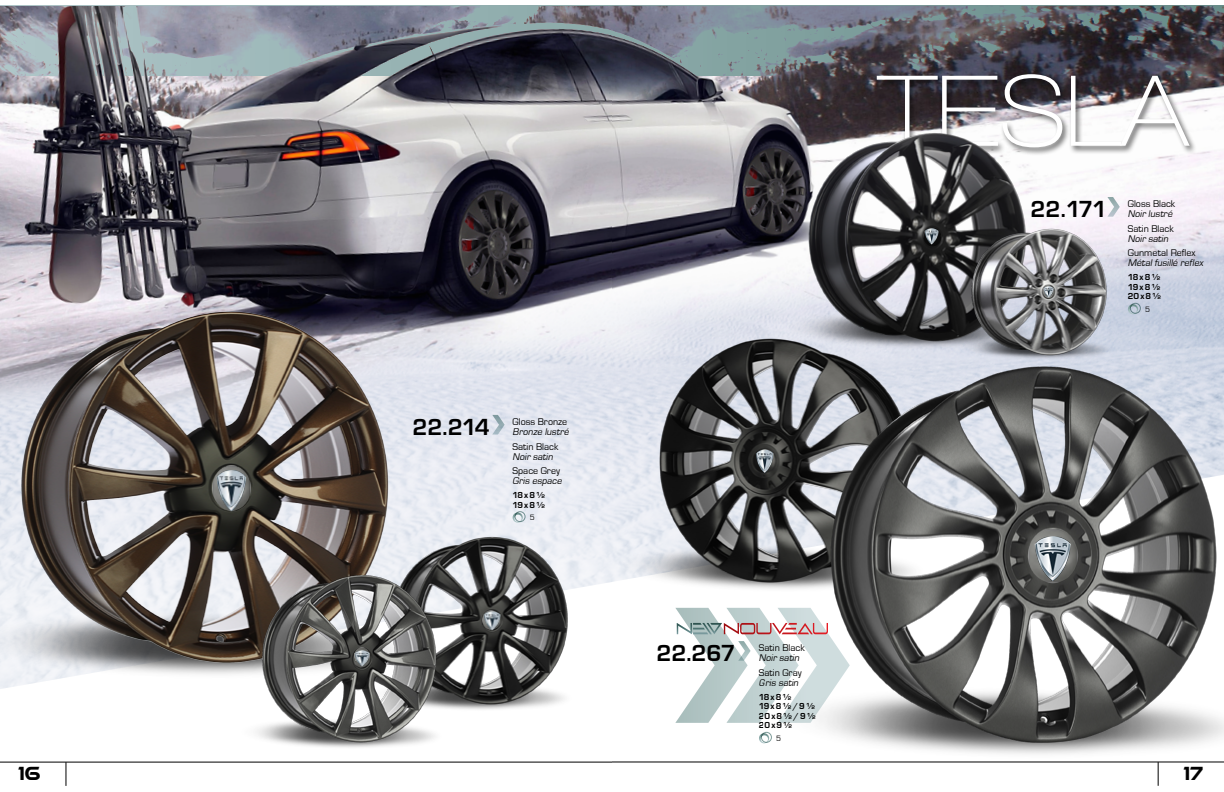
<style>
.page{position:relative;width:1224px;height:792px;background:#fff}
.page>*{position:absolute;margin:0;border:0;box-sizing:border-box;transform-origin:0 0}
.t1{font:100 expanded 98px "Helvetica Neue LT Pro";color:#fff}
.t2{font:700 24px "Eurostile T";color:#000}
.t3{font:17px "a Atmospheric";color:#000}
.t4{font:italic 10px "Eurostile T";color:#000}
.t5{font:10px "Eurostile T";color:#000}
.t6{font:700 9px/9.5px "Eurostile T";letter-spacing:.125em;color:#000}
.t7{font:8px "Eurostile T";color:#000}
.s1{font-style:inherit}
</style>
<div class="page">
<svg style="left:1158px;top:774px;width:1px;height:12px"></svg>
<hr style="left:612px;top:762px;width:612px;height:1px;background:#000">
<img style="left:612px;top:76px;width:612px;height:226px">
<svg style="left:612px;top:302px;width:612px;height:306px;background:#dadfea"></svg>
<img style="left:612px;top:537px;width:19px;height:65px">
<img style="left:631px;top:322px;width:309px;height:284px">
<svg style="left:1107px;top:197px;width:13px;height:20px"></svg>
<svg style="left:1128px;top:304px;width:10px;height:10px"></svg>
<div style="left:1130px;top:303px;width:11px;height:11px;border:1px solid #678b88;border-radius:50%"></div>
<svg style="left:612px;top:6px;width:612px;height:70px;background:#5c616a"></svg>
<div style="left:875px;top:72px;width:323px;height:84px;background:#000;opacity:.6"></div>
<svg style="left:759px;top:733px;width:4px;height:10px"></svg>
<div style="left:761px;top:732px;width:11px;height:11px;border:1px solid #678b88;border-radius:50%"></div>
<svg style="left:675px;top:608px;width:154px;height:115px"></svg>
<img style="left:774px;top:305px;width:178px;height:53px">
<img style="left:795px;top:120px;width:296px;height:235px">
<img style="left:952px;top:333px;width:161px;height:28px">
<img style="left:969px;top:221px;width:140px;height:140px">
<img style="left:763px;top:676px;width:461px;height:98px">
<img style="left:829px;top:361px;width:391px;height:382px">
<img style="left:1025px;top:526px;width:56px;height:60px">
<img style="left:923px;top:225px;width:21px;height:22px">
<img style="left:1033px;top:535px;width:39px;height:47px">
<img style="left:755px;top:450px;width:19px;height:23px">
<img style="left:924px;top:229px;width:15px;height:16px">
<svg style="left:1042px;top:284px;width:12px;height:13px"></svg>
<svg style="left:66px;top:763px;width:1px;height:23px"></svg>
<hr style="left:0;top:762px;width:612px;height:1px;background:#000">
<img style="left:0;top:76px;width:612px;height:226px">
<svg style="left:441px;top:302px;width:171px;height:283px;background:#dfe1e9"></svg>
<img style="left:0;top:275px;width:441px;height:414px">
<img style="left:364px;top:519px;width:230px;height:191px">
<img style="left:232px;top:557px;width:219px;height:191px">
<svg style="left:492px;top:415px;width:13px;height:20px"></svg>
<svg style="left:513px;top:512px;width:10px;height:11px"></svg>
<div style="left:515px;top:511px;width:10px;height:11px;border:1px solid #678b88;border-radius:50%"></div>
<svg style="left:0;top:6px;width:612px;height:70px;background:#727782"></svg>
<img style="left:209px;top:462px;width:45px;height:51px">
<img style="left:482px;top:610px;width:18px;height:20px">
<img style="left:353px;top:646px;width:18px;height:19px">
<img style="left:216px;top:470px;width:31px;height:42px">
<img style="left:354px;top:651px;width:15px;height:16px">
<img style="left:483px;top:612px;width:17px;height:18px">
<img style="left:214px;top:168px;width:31px;height:15px">
<h3 class="t3" style="left:18px;top:766px;width:24px">16</h3>
<h2 class="t2" style="left:413px;top:413px;width:79px">22.<span class="s1">214</span></h2>
<p class="t5" style="left:513px;top:417px;width:56px">Gloss Bronze</p>
<p class="t4" style="left:513px;top:427px;width:60px">Bronze lustré</p>
<p class="t5" style="left:513px;top:441px;width:47px">Satin Black</p>
<p class="t4" style="left:513px;top:451px;width:44px">Noir satin</p>
<p class="t5" style="left:513px;top:466px;width:49px">Space Grey</p>
<p class="t4" style="left:513px;top:476px;width:53px">Gris espace</p>
<p class="t6" style="left:513px;top:491px;width:34px">18x8½<br>19x8½</p>
<p class="t7" style="left:530px;top:513px;width:6px">5</p>
<h1 class="t1" style="left:878px;top:53px;width:312px">TESLA</h1>
<h2 class="t2" style="left:1031px;top:195px;width:78px">22.<span class="s1">171</span></h2>
<p class="t5" style="left:1128px;top:199px;width:49px">Gloss Black</p>
<p class="t4" style="left:1128px;top:209px;width:48px">Noir lustré</p>
<p class="t5" style="left:1128px;top:223px;width:47px">Satin Black</p>
<p class="t4" style="left:1128px;top:233px;width:44px">Noir satin</p>
<p class="t5" style="left:1128px;top:248px;width:69px">Gunmetal Reflex</p>
<p class="t4" style="left:1128px;top:258px;width:79px">Métalfusillé reflex</p>
<p class="t6" style="left:1128px;top:273px;width:35px;text-align:justify">18x8½ 19x8½ 20x8½</p>
<p class="t7" style="left:1145px;top:305px;width:6px">5</p>
<h2 class="t2" style="left:656px;top:639px;width:81px">22.<span class="s1">267</span></h2>
<p class="t5" style="left:759px;top:643px;width:47px">Satin Black</p>
<p class="t4" style="left:759px;top:653px;width:44px">Noir satin</p>
<p class="t5" style="left:759px;top:667px;width:44px">Satin Gray</p>
<p class="t4" style="left:759px;top:677px;width:43px">Gris satin</p>
<p class="t6" style="left:759px;top:692px;width:58px">18x8½<br>19x8½/9½<br>20x8½/9½<br>20x9½</p>
<p class="t7" style="left:776px;top:734px;width:6px">5</p>
<h3 class="t3" style="left:1183px;top:766px;width:21px">17</h3>
</div>
